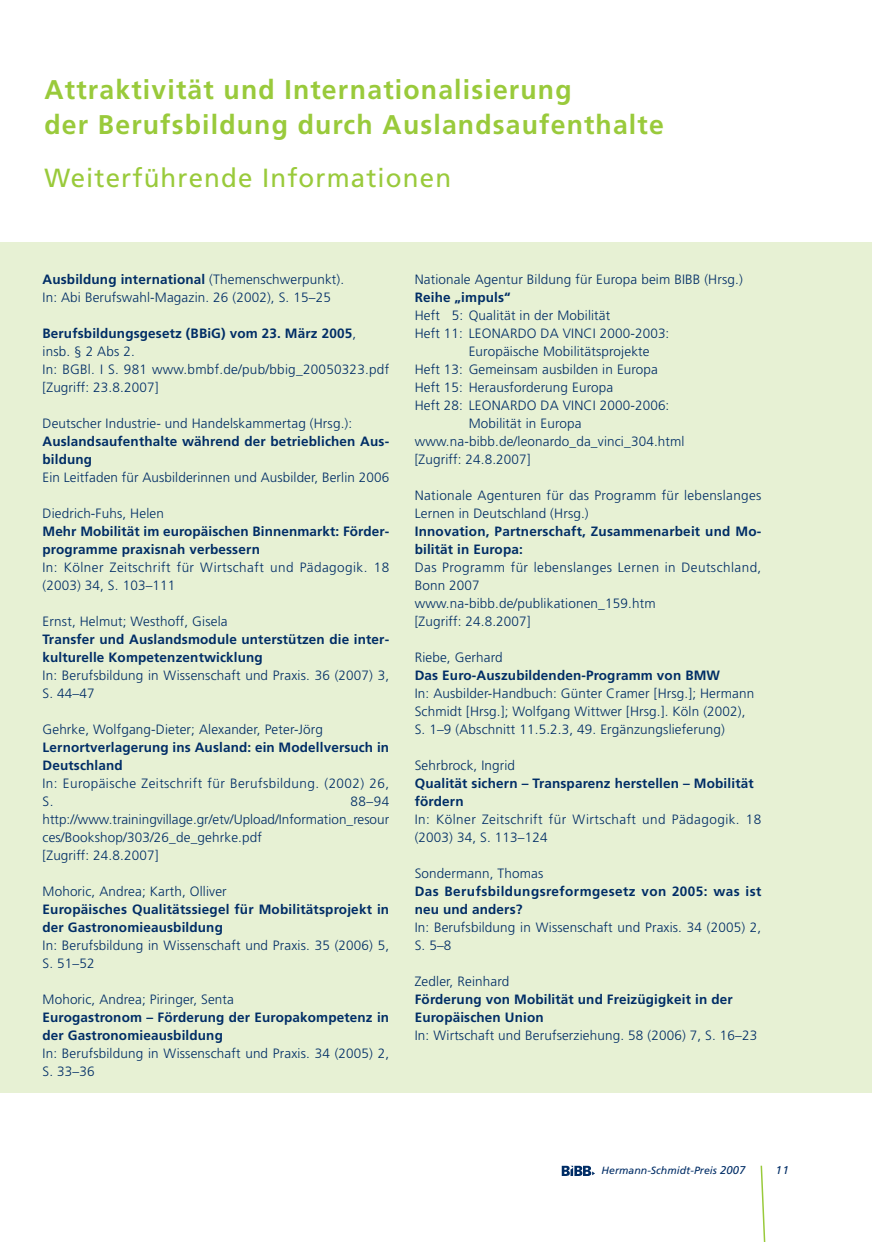
<style>
.page{position:relative;width:872px;height:1242px;background:#fff}
.page>*{position:absolute;margin:0;border:0;box-sizing:border-box;transform-origin:0 0}
.t1{font:700 27px/35.2px "Frutiger";letter-spacing:.045em;color:#99ca3b}
.t2{font:26.25px "Frutiger";letter-spacing:.045em;color:#99ca3b}
.t3{font:300 13.5px/18px "Frutiger";letter-spacing:.01em;color:#002d66}
.t4{font:700 13.5px/18px "Frutiger";letter-spacing:.01em;color:#002d66}
.t5{font:300 13.5px/18px "Frutiger";letter-spacing:.035em;color:#002d66}
.t6{font:700 13.5px/18px "Frutiger";letter-spacing:.035em;color:#002d66}
.t7{font:italic 11.25px "Frutiger";color:#002d66}
.t8{font:italic 10.5px "Frutiger";letter-spacing:.005em;color:#002d66}
.s1{font-weight:700}
.s2{font-size:11.25px}
</style>
<div class="page">
<div style="left:0;top:242px;width:872px;height:851px;background:#e7f1d4"></div>
<svg style="left:760px;top:1165px;width:6px;height:77px"></svg>
<img style="left:561px;top:1165px;width:34px;height:11px">
<h1 class="t1" style="left:44px;top:74px;width:621px">Attraktivität und Internationalisierung<br>der Berufsbildung durch Auslandsaufenthalte</h1>
<h2 class="t2" style="left:44px;top:168px;width:408px">Weiterführende Informationen</h2>
<p class="t3" style="left:43px;top:271px;width:303px"><span class="s1">Ausbildung international</span> (Themenschwerpunkt).<br>In: Abi Berufswahl-Magazin. 26 (2002), S. 15–25</p>
<p class="t3" style="left:43px;top:325px;width:348px"><span class="s1">Berufsbildungsgesetz (BBiG) vom 23. März 2005</span>,<br>insb. § 2 Abs 2.<br>In: BGBl. I S. 981 www.bmbf.de/pub/bbig_20050323.pdf [Zugriff: 23.8.2007]</p>
<p class="t3" style="left:43px;top:415px;width:311px">Deutscher Industrie- und Handelskammertag (Hrsg.):</p>
<p class="t4" style="left:43px;top:433px;width:348px">Auslandsaufenthalte während der betrieblichen Aus&shy;bildung</p>
<p class="t3" style="left:43px;top:469px;width:348px">Ein Leitfaden für Ausbilderinnen und Ausbilder, Berlin 2006</p>
<p class="t3" style="left:43px;top:505px;width:123px">Diedrich-Fuhs, Helen</p>
<p class="t4" style="left:43px;top:523px;width:348px">Mehr Mobilität im europäischen Binnenmarkt: Förder&shy;programme praxisnah verbessern</p>
<p class="t5" style="left:43px;top:559px;width:348px">In: Kölner Zeitschrift für Wirtschaft und Pädagogik. 18 (2003) 34, S. 103–111</p>
<p class="t3" style="left:43px;top:613px;width:186px">Ernst, Helmut; Westhoff, Gisela</p>
<p class="t4" style="left:43px;top:631px;width:348px">Transfer und Auslandsmodule unterstützen die inter&shy;kulturelle Kompetenzentwicklung</p>
<p class="t3" style="left:43px;top:667px;width:348px">In: Berufsbildung in Wissenschaft und Praxis. 36 (2007) 3,<br>S. 44–47</p>
<p class="t3" style="left:43px;top:721px;width:282px">Gehrke, Wolfgang-Dieter; Alexander, Peter-Jörg</p>
<p class="t4" style="left:43px;top:739px;width:348px">Lernortverlagerung ins Ausland: ein Modellversuch in<br>Deutschland</p>
<p class="t5" style="left:43px;top:775px;width:348px">In: Europäische Zeitschrift für Berufsbildung. (2002) 26,<br>S.</p>
<p class="t3" style="left:43px;top:793px;width:348px;text-indent:308px">88–94 http://www.trainingvillage.gr/etv/Upload/Information_resour ces/Bookshop/303/26_de_gehrke.pdf<br>[Zugriff: 24.8.2007]</p>
<p class="t3" style="left:43px;top:883px;width:186px">Mohoric, Andrea; Karth, Olliver</p>
<p class="t4" style="left:43px;top:901px;width:348px">Europäisches Qualitätssiegel für Mobilitätsprojekt in der Gastronomieausbildung</p>
<p class="t3" style="left:43px;top:937px;width:348px">In: Berufsbildung in Wissenschaft und Praxis. 35 (2006) 5,<br>S. 51–52</p>
<p class="t3" style="left:43px;top:991px;width:193px">Mohoric, Andrea; Piringer, Senta</p>
<p class="t4" style="left:43px;top:1009px;width:348px">Eurogastronom – Förderung der Europakompetenz in der Gastronomieausbildung</p>
<p class="t3" style="left:43px;top:1045px;width:348px">In: Berufsbildung in Wissenschaft und Praxis. 34 (2005) 2,<br>S. 33–36</p>
<p class="t3" style="left:415px;top:271px;width:329px">Nationale Agentur Bildung für Europa beim BIBB (Hrsg.)</p>
<p class="t4" style="left:415px;top:289px;width:97px">Reihe „impuls“</p>
<p class="t3" style="left:415px;top:307px;width:197px">Heft 5: Qualität in der Mobilität</p>
<p class="t3" style="left:415px;top:325px;width:256px">Heft 11: LEONARDO DA VINCI 2000-2003:</p>
<p class="t3" style="left:469px;top:343px;width:182px">Europäische Mobilitätsprojekte</p>
<p class="t3" style="left:415px;top:361px;width:245px">Heft 13: Gemeinsam ausbilden in Europa</p>
<p class="t3" style="left:415px;top:379px;width:200px">Heft 15: Herausforderung Europa</p>
<p class="t3" style="left:415px;top:397px;width:256px">Heft 28: LEONARDO DA VINCI 2000-2006:</p>
<p class="t3" style="left:469px;top:415px;width:114px">Mobilität in Europa</p>
<p class="t3" style="left:415px;top:433px;width:271px">www.na-bibb.de/leonardo_da_vinci_304.html</p>
<p class="t3" style="left:415px;top:451px;width:117px">[Zugriff: 24.8.2007]</p>
<p class="t3" style="left:415px;top:487px;width:348px">Nationale Agenturen für das Programm für lebenslanges<br>Lernen in Deutschland (Hrsg.)</p>
<p class="t4" style="left:415px;top:523px;width:348px">Innovation, Partnerschaft, Zusammenarbeit und Mo&shy;bilität in Europa:</p>
<p class="t3" style="left:415px;top:559px;width:348px">Das Programm für lebenslanges Lernen in Deutschland,<br>Bonn 2007<br>www.na-bibb.de/publikationen_159.htm<br>[Zugriff: 24.8.2007]</p>
<p class="t3" style="left:415px;top:649px;width:89px">Riebe, Gerhard</p>
<p class="t4" style="left:415px;top:667px;width:307px">Das Euro-Auszubildenden-Programm von BMW</p>
<p class="t3" style="left:415px;top:685px;width:341px">In: Ausbilder-Handbuch: Günter Cramer [Hrsg.]; Hermann<br>Schmidt [Hrsg.]; Wolfgang Wittwer [Hrsg.]. Köln (2002),<br>S. 1–9 (Abschnitt 11.5.2.3, 49. Ergänzungslieferung)</p>
<p class="t3" style="left:415px;top:757px;width:102px">Sehrbrock, Ingrid</p>
<p class="t4" style="left:415px;top:775px;width:340px">Qualität sichern – Transparenz herstellen – Mobilität fördern</p>
<p class="t5" style="left:415px;top:811px;width:348px">In: Kölner Zeitschrift für Wirtschaft und Pädagogik. 18 (2003) 34, S. 113–124</p>
<p class="t3" style="left:415px;top:865px;width:130px">Sondermann, Thomas</p>
<p class="t6" style="left:415px;top:883px;width:348px">Das Berufsbildungsreformgesetz von 2005: was ist neu und anders?</p>
<p class="t3" style="left:415px;top:919px;width:348px">In: Berufsbildung in Wissenschaft und Praxis. 34 (2005) 2,<br>S. 5–8</p>
<p class="t3" style="left:415px;top:973px;width:96px">Zedler, Reinhard</p>
<p class="t4" style="left:415px;top:991px;width:319px">Förderung von Mobilität und Freizügigkeit in der<br>Europäischen Union</p>
<p class="t3" style="left:415px;top:1027px;width:344px">In: Wirtschaft und Berufserziehung. 58 (2006) 7, S. 16–23</p>
<p class="t8" style="left:601px;top:1166px;width:145px">Hermann-Schmidt-Preis <span class="s2">2007</span></p>
<p class="t7" style="left:776px;top:1166px;width:15px">11</p>
</div>
